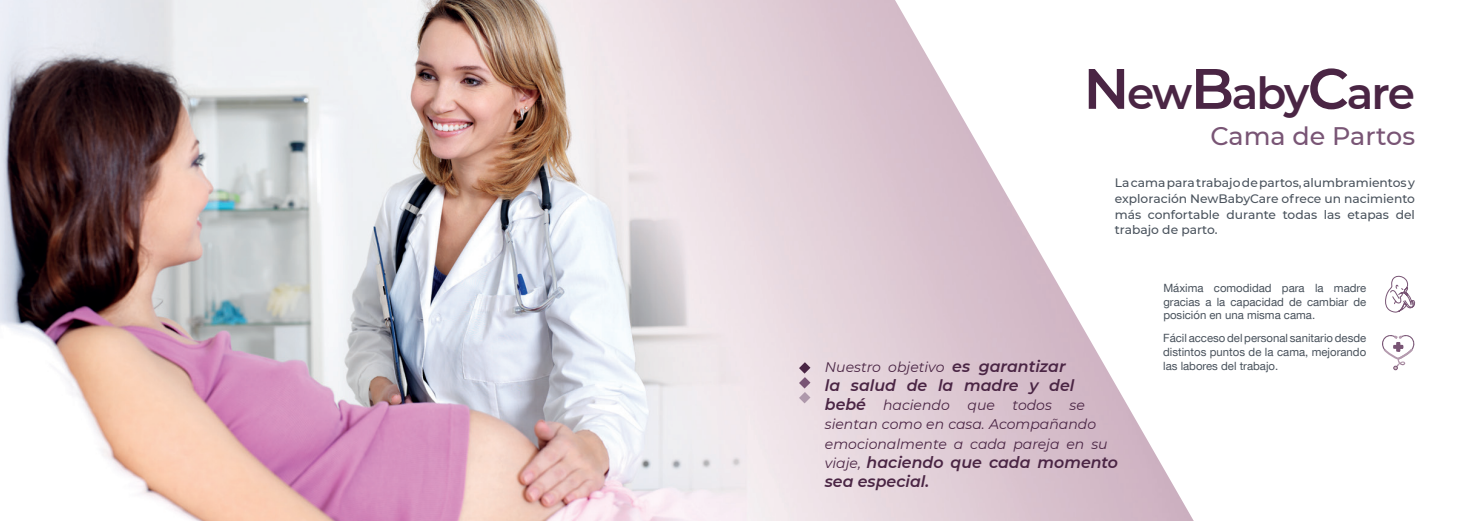
<style>
.page{position:relative;width:1474px;height:521px;background:#fff}
.page>*{position:absolute;margin:0;border:0;box-sizing:border-box;transform-origin:0 0}
.t1{font:600 43.75px "Montserrat";letter-spacing:-.05em;color:#4a2544}
.t2{font:500 25.38px "Montserrat";color:#795575}
.t3{font:italic 600 15.75px/19.2px "Montserrat";color:#4a2544}
.t4{font:italic 14px/19.2px "Montserrat";color:#4a2544}
.t5{font:500 12.25px/15.8px "Montserrat";color:#4a535d;text-align:justify}
.t6{font:11.38px/13.7px "Helvetica Neue LT Com";color:#4a535d;text-align:justify}
.s1{font-size:56.88px}
.s2{font-weight:600;font-size:15.75px}
.s3{font-weight:400;font-size:14px}
</style>
<div class="page">
<img style="left:0;top:0;width:1193px;height:521px">
<svg style="left:799px;top:362px;width:11px;height:41px"></svg>
<svg style="left:1385px;top:275px;width:30px;height:38px"></svg>
<svg style="left:1382px;top:335px;width:33px;height:35px"></svg>
<h1 class="t1" style="left:1083px;top:62px;width:333px"><span class="s1">N</span>ew<span class="s1">B</span>aby<span class="s1">C</span>are</h1>
<h2 class="t2" style="left:1210px;top:118px;width:206px">Cama de Partos</h2>
<p class="t5" style="left:1114px;top:174px;width:302px">La cama para trabajo de partos, alumbramientos y exploración NewBabyCare ofrece un nacimiento más confortable durante todas las etapas del trabajo de parto.</p>
<p class="t4" style="left:824px;top:356px;width:242px">Nuestro objetivo <span class="s2">es garantizar</span></p>
<h3 class="t3" style="left:825px;top:375px;width:251px">la salud de la madre y del</h3>
<p class="t4" style="left:825px;top:395px;width:126px"><span class="s2">bebé</span> haciendo</p>
<p class="t4" style="left:967px;top:395px;width:29px">que</p>
<p class="t4" style="left:1012px;top:395px;width:41px">todos</p>
<p class="t4" style="left:825px;top:395px;width:284px;text-indent:245px">se sientan como en casa. Acompañando emocionalmente a cada pareja en su</p>
<h3 class="t3" style="left:824px;top:452px;width:295px"><span class="s3">viaje,</span> haciendo que cada momento sea especial.</h3>
<p class="t6" style="left:1163px;top:281px;width:204px">Máxima comodidad para la madre gracias a la capacidad de cambiar de posición en una misma cama.</p>
<p class="t6" style="left:1163px;top:331px;width:204px">Fácil acceso del personal sanitario desde distintos puntos de la cama, mejorando las labores del trabajo.</p>
</div>
